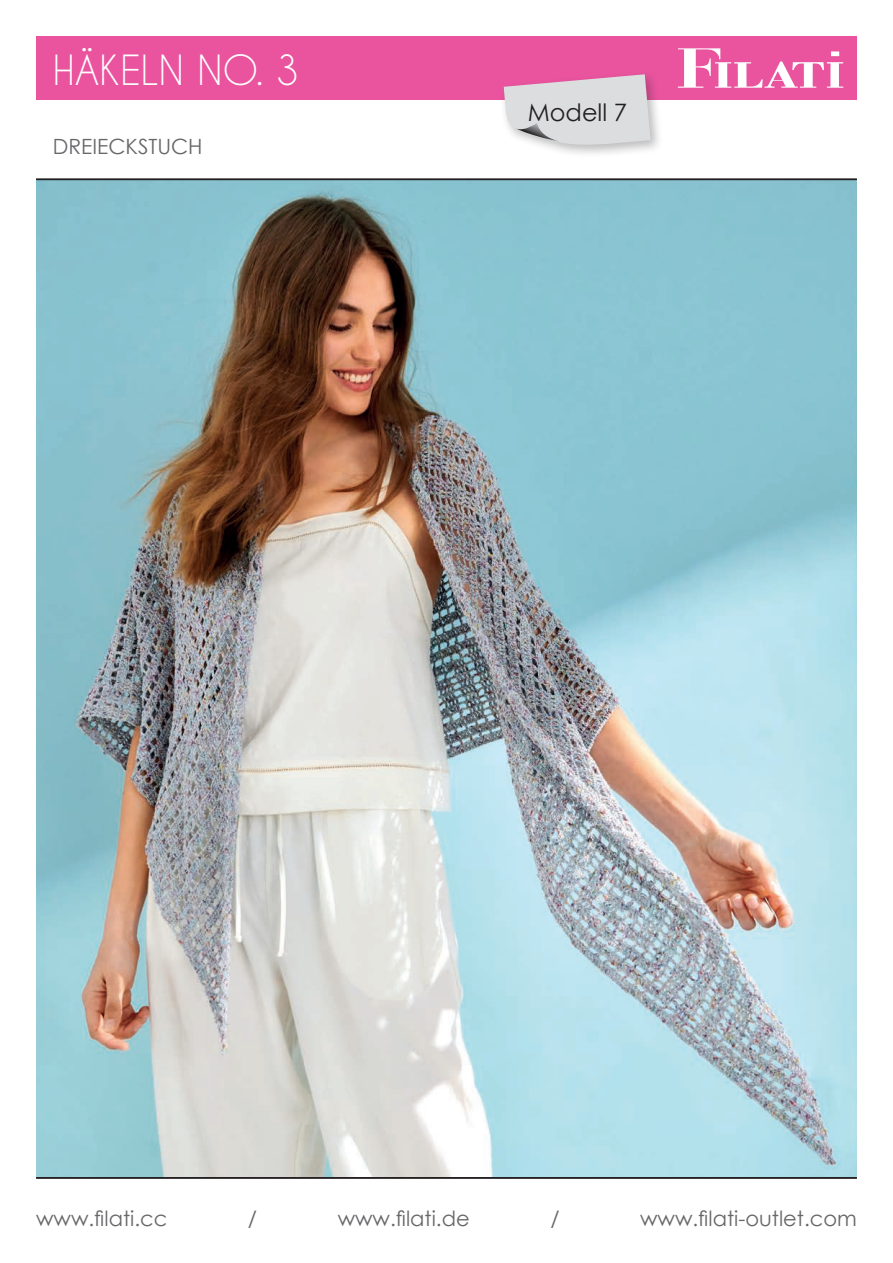
<style>
.page{position:relative;width:893px;height:1263px;background:#fff}
.page>*{position:absolute;margin:0;border:0;box-sizing:border-box;transform-origin:0 0}
.t1{font:39px "Caviar Dreams";color:#fff}
.t2{font:24px "Century Gothic";color:#231f20}
.t3{font:21px "Century Gothic";color:#67676a}
</style>
<div class="page">
<img style="left:36px;top:180px;width:821px;height:997px">
<hr style="left:36px;top:1177px;width:821px;height:1px;background:#231f20">
<hr style="left:36px;top:179px;width:821px;height:1px;background:#231f20">
<div style="left:36px;top:36px;width:821px;height:64px;background:#ea549f"></div>
<svg style="left:678px;top:48px;width:165px;height:40px"></svg>
<div style="left:499px;top:70px;width:165px;height:88px;background:#231f20;opacity:.3"></div>
<svg style="left:504px;top:74px;width:147px;height:76px"></svg>
<h1 class="t1" style="left:53px;top:47px;width:248px">HÄKELN NO. 3</h1>
<p class="t3" style="left:53px;top:131px;width:151px">DREIECKSTUCH</p>
<p class="t2" style="left:528px;top:96px;width:101px">Modell 7</p>
<p class="t3" style="left:36px;top:1204px;width:133px">www.filati.cc</p>
<p class="t3" style="left:248px;top:1204px;width:11px">/</p>
<p class="t3" style="left:338px;top:1204px;width:134px">www.filati.de</p>
<p class="t3" style="left:550px;top:1204px;width:11px">/</p>
<p class="t3" style="left:640px;top:1204px;width:218px">www.filati-outlet.com</p>
</div>
